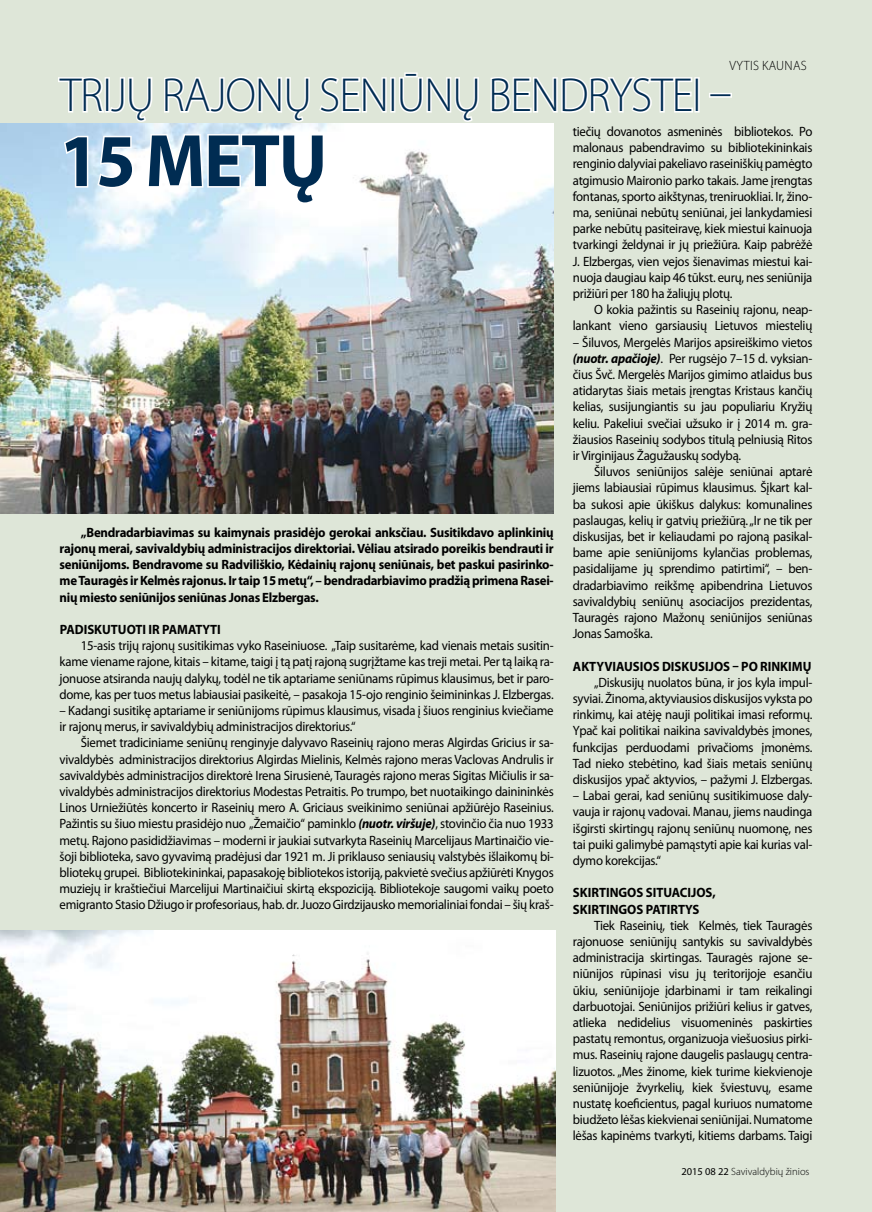
<style>
.page{position:relative;width:872px;height:1212px;background:#dee6d8}
.page>*{position:absolute;margin:0;border:0;box-sizing:border-box;transform-origin:0 0}
.t1{font:700 75px "Myriad Pro";letter-spacing:-.02em;color:#002c52;scale:.95 1}
.t2{font:300 48px "Myriad Pro";letter-spacing:-.02em;color:#002c52;scale:.95 1}
.t3{font:13.5px/16.2px "Myriad Pro";letter-spacing:-.02em;color:#000;text-align:justify;scale:.95 1}
.t4{font:700 13.5px/16.2px "Myriad Pro";color:#000;text-align:justify;scale:.95 1}
.t5{font:300 13.5px "Myriad Pro";letter-spacing:.02em;color:#000;scale:.95 1}
.t6{font:300 10.5px "Myriad Pro";color:#000}
.s1{font-weight:700;font-style:italic}
.s2{font-weight:400}
</style>
<div class="page">
<img style="left:0;top:123px;width:554px;height:390px">
<svg style="left:58px;top:77px;width:95px;height:45px"></svg>
<svg style="left:164px;top:76px;width:146px;height:46px"></svg>
<svg style="left:319px;top:76px;width:68px;height:37px"></svg>
<div style="left:390px;top:77px;width:5px;height:36px;border:3px solid #fff"></div>
<svg style="left:399px;top:72px;width:80px;height:50px"></svg>
<svg style="left:490px;top:76px;width:203px;height:37px"></svg>
<div style="left:694px;top:77px;width:5px;height:36px;border:3px solid #fff"></div>
<div style="left:709px;top:93px;width:23px;height:5px;border:3px solid #fff"></div>
<svg style="left:62px;top:134px;width:28px;height:55px;background:#cae1f3"></svg>
<svg style="left:96px;top:134px;width:39px;height:56px;background:#ebf3fa"></svg>
<svg style="left:146px;top:132px;width:180px;height:73px;background:#f0f7fc"></svg>
<img style="left:0;top:930px;width:556px;height:282px">
<p class="t5" style="left:729px;top:57px;width:83px">VYTIS KAUNAS</p>
<h2 class="t2" style="left:60px;top:66px;width:708px">TRIJŲ RAJONŲ SENIŪNŲ BENDRYSTEI –</h2>
<h1 class="t1" style="left:60px;top:112px;width:283px">15 metų</h1>
<p class="t3" style="left:573px;top:123px;width:254px">tiečių dovanotos asmeninės bibliotekos. Po malonaus pabendravimo su bibliotekininkais renginio dalyviai pakeliavo raseiniškių pamėgto atgimusio Maironio parko takais. Jame įrengtas fontanas, sporto aikštynas, treniruokliai. Ir, žino&shy;ma, seniūnai nebūtų seniūnai, jei lankydamiesi parke nebūtų pasiteiravę, kiek miestui kainuoja tvarkingi želdynai ir jų priežiūra. Kaip pabrėžė J. Elzbergas, vien vejos šienavimas miestui kai&shy;nuoja daugiau kaip 46 tūkst. eurų, nes seniūnija prižiūri per 180 ha žaliųjų plotų.</p>
<p class="t3" style="left:573px;top:301px;width:254px;text-align:right">O kokia pažintis su Raseinių rajonu, neap&shy;lankant vieno garsiausių Lietuvos miestelių</p>
<p class="t3" style="left:573px;top:334px;width:254px">– Šiluvos, Mergelės Marijos apsireiškimo vietos <span class="s1">(nuotr. apačioje)</span>. Per rugsėjo 7–15 d. vyksian&shy;čius Švč. Mergelės Marijos gimimo atlaidus bus atidarytas šiais metais įrengtas Kristaus kančių kelias, susijungiantis su jau populiariu Kryžių keliu. Pakeliui svečiai užsuko ir į 2014 m. gra&shy;žiausios Raseinių sodybos titulą pelniusią Ritos ir Virginijaus Žagužauskų sodybą.</p>
<p class="t3" style="left:573px;top:463px;width:254px;text-indent:21px">Šiluvos seniūnijos salėje seniūnai aptarė jiems labiausiai rūpimus klausimus. Šįkart kal&shy;ba sukosi apie ūkiškus dalykus: komunalines paslaugas, kelių ir gatvių priežiūrą. „Ir ne tik per diskusijas, bet ir keliaudami po rajoną pasikal&shy;bame apie seniūnijoms kylančias problemas, pasidalijame jų sprendimo patirtimi“, – ben&shy;dradarbiavimo reikšmę apibendrina Lietuvos savivaldybių seniūnų asociacijos prezidentas, Tauragės rajono Mažonų seniūnijos seniūnas Jonas Samoška.</p>
<p class="t4" style="left:573px;top:657px;width:252px">Aktyviausios diskusijos – po rinkimų</p>
<p class="t3" style="left:573px;top:674px;width:254px;text-indent:21px">„Diskusijų nuolatos būna, ir jos kyla impul&shy;syviai. Žinoma, aktyviausios diskusijos vyksta po rinkimų, kai atėję nauji politikai imasi reformų.<br>Ypač kai politikai naikina savivaldybės įmones, funkcijas perduodami privačioms įmonėms.<br>Tad nieko stebėtino, kad šiais metais seniūnų diskusijos ypač aktyvios, – pažymi J. Elzbergas.</p>
<p class="t3" style="left:573px;top:787px;width:254px">– Labai gerai, kad seniūnų susitikimuose daly&shy;vauja ir rajonų vadovai. Manau, jiems naudinga išgirsti skirtingų rajonų seniūnų nuomonę, nes tai puiki galimybė pamąstyti apie kai kurias val&shy;dymo korekcijas.“</p>
<p class="t4" style="left:573px;top:884px;width:152px">Skirtingos situacijos, skirtingos patirtys</p>
<p class="t3" style="left:573px;top:917px;width:254px;text-indent:21px">Tiek Raseinių, tiek Kelmės, tiek Tauragės rajonuose seniūnijų santykis su savivaldybės administracija skirtingas. Tauragės rajone se&shy;niūnijos rūpinasi visu jų teritorijoje esančiu ūkiu, seniūnijoje įdarbinami ir tam reikalingi darbuotojai. Seniūnijos prižiūri kelius ir gatves, atlieka nedidelius visuomeninės paskirties pastatų remontus, organizuoja viešuosius pirki&shy;mus. Raseinių rajone daugelis paslaugų centra&shy;lizuotos. „Mes žinome, kiek turime kiekvienoje seniūnijoje žvyrkelių, kiek šviestuvų, esame nustatę koeficientus, pagal kuriuos numatome biudžeto lėšas kiekvienai seniūnijai. Numatome lėšas kapinėms tvarkyti, kitiems darbams. Taigi</p>
<p class="t4" style="left:60px;top:524px;width:521px;text-indent:21px">„Bendradarbiavimas su kaimynais prasidėjo gerokai anksčiau. Susitikdavo aplinkinių rajonų merai, savivaldybių administracijos direktoriai. Vėliau atsirado poreikis bendrauti ir seniūnijoms. Bendravome su Radviliškio, Kėdainių rajonų seniūnais, bet paskui pasirinko&shy;me Tauragės ir Kelmės rajonus. Ir taip 15 metų“, – bendradarbiavimo pradžią primena Rasei&shy;nių miesto seniūnijos seniūnas Jonas Elzbergas.</p>
<p class="t4" style="left:60px;top:621px;width:171px">Padiskutuoti ir pamatyti</p>
<p class="t3" style="left:60px;top:637px;width:521px;text-indent:21px">15-asis trijų rajonų susitikimas vyko Raseiniuose. „Taip susitarėme, kad vienais metais susitin&shy;kame viename rajone, kitais – kitame, taigi į tą patį rajoną sugrįžtame kas treji metai. Per tą laiką ra&shy;jonuose atsiranda naujų dalykų, todėl ne tik aptariame seniūnams rūpimus klausimus, bet ir paro&shy;dome, kas per tuos metus labiausiai pasikeitė, – pasakoja 15-ojo renginio šeimininkas J. Elzbergas.</p>
<p class="t3" style="left:60px;top:702px;width:522px">– Kadangi susitikę aptariame ir seniūnijoms rūpimus klausimus, visada į šiuos renginius kviečiame ir rajonų merus, ir savivaldybių administracijos direktorius.“</p>
<p class="t3" style="left:60px;top:734px;width:522px;text-indent:21px">Šiemet tradiciniame seniūnų renginyje dalyvavo Raseinių rajono meras Algirdas Gricius ir sa&shy;vivaldybės administracijos direktorius Algirdas Mielinis, Kelmės rajono meras Vaclovas Andrulis ir savivaldybės administracijos direktorė Irena Sirusienė, Tauragės rajono meras Sigitas Mičiulis ir sa&shy;vivaldybės administracijos direktorius Modestas Petraitis. Po trumpo, bet nuotaikingo dainininkės Linos Urniežiūtės koncerto ir Raseinių mero A. Griciaus sveikinimo seniūnai apžiūrėjo Raseinius.<br>Pažintis su šiuo miestu prasidėjo nuo „Žemaičio“ paminklo <span class="s1">(nuotr. viršuje)</span>, stovinčio čia nuo 1933 metų. Rajono pasididžiavimas – moderni ir jaukiai sutvarkyta Raseinių Marcelijaus Martinaičio vie&shy;šoji biblioteka, savo gyvavimą pradėjusi dar 1921 m. Ji priklauso seniausių valstybės išlaikomų bi&shy;bliotekų grupei. Bibliotekininkai, papasakoję bibliotekos istoriją, pakvietė svečius apžiūrėti Knygos muziejų ir kraštiečiui Marcelijui Martinaičiui skirtą ekspoziciją. Bibliotekoje saugomi vaikų poeto emigranto Stasio Džiugo ir profesoriaus, hab. dr. Juozo Girdzijausko memorialiniai fondai – šių kraš-</p>
<p class="t6" style="left:681px;top:1165px;width:129px"><span class="s2">2015 08 22</span> SAVIVALDYBIŲ ŽINIOS</p>
</div>
